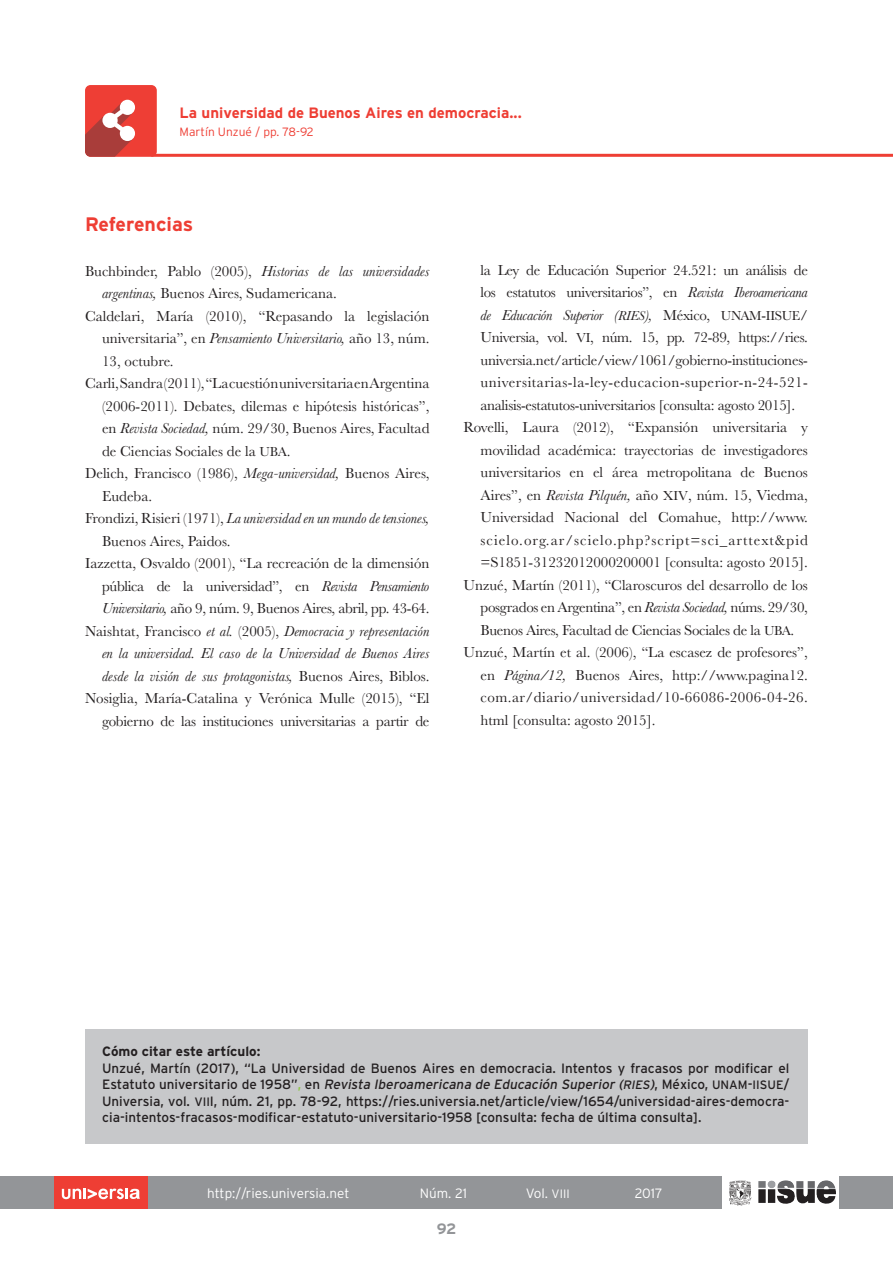
<style>
.page{position:relative;width:893px;height:1263px;background:#fff}
.page>*{position:absolute;margin:0;border:0;box-sizing:border-box;transform-origin:0 0}
.t1{font:700 19.5px "Interstate";color:#ee3e34}
.t2{font:15px "Baskerville";color:#231f20}
.t3{font:15px "Baskerville";letter-spacing:-.02em;color:#231f20}
.t4{font:italic 15px "Baskerville";color:#231f20}
.t5{font:15px "Baskerville";letter-spacing:.035em;color:#231f20}
.t6{font:15px "Baskerville";letter-spacing:.07em;color:#231f20}
.t7{font:15px "Baskerville";letter-spacing:.03em;color:#231f20}
.t8{font:italic 15px "Baskerville";letter-spacing:-.02em;color:#231f20}
.t9{font:700 15px "Interstate";color:#ee3e34}
.t10{font:700 15px "Interstate";color:#939598}
.t11{font:13.5px/16.5px "Interstate";color:#231f20;text-align:justify}
.t12{font:300 13.5px "Interstate";color:#fff}
.t13{font:700 13.5px "Interstate";color:#231f20}
.t14{font:300 12px "Interstate";color:#ee3e34}
.s1{font-style:normal}
.s2{font-style:italic}
.s3{font-family:"Baskerville SC900";font-size:13.5px}
.s4{font-family:"Baskerville Italic SC900";font-style:normal;font-size:13.5px}
.s5{font-family:"Baskerville SC900";font-style:normal;font-size:13.5px}
.s6{font-family:"Baskerville SC900";font-style:normal}
.s7{color:#8cc641}
.s8{font-family:"Interstate Regular SC900";font-style:italic;font-size:12.15px}
.s9{font-family:"Interstate Regular SC900";font-size:12.15px}
.s10{font-family:"Interstate Regular SC900"}
.s11{font-family:"Interstate Light SC900";font-weight:400;font-size:12.15px}
</style>
<div class="page">
<div style="left:0;top:1177px;width:893px;height:32px;background:#939598"></div>
<div style="left:54px;top:1177px;width:94px;height:32px;background:#ee3e34"></div>
<svg style="left:62px;top:1188px;width:78px;height:11px"></svg>
<div style="left:723px;top:1177px;width:116px;height:32px;background:#fff"></div>
<img style="left:758px;top:1180px;width:78px;height:24px">
<svg style="left:729px;top:1180px;width:22px;height:25px"></svg>
<div style="left:85px;top:1030px;width:723px;height:114px;background:#c7c8ca"></div>
<hr style="left:151px;top:154px;width:742px;height:3px;background:#ee3e34">
<div style="left:85px;top:85px;width:72px;height:72px;background:#ee3e35;border-radius:5px"></div>
<svg style="left:85px;top:100px;width:50px;height:57px"></svg>
<p class="t9" style="left:180px;top:104px;width:344px">La universidad de Buenos Aires en democracia...</p>
<p class="t14" style="left:180px;top:125px;width:136px">Martín Unzué / pp. 78-92</p>
<h1 class="t1" style="left:85px;top:213px;width:110px">Referencias</h1>
<p class="t4" style="left:85px;top:261px;width:346px"><span class="s1">Buchbinder, Pablo (2005),</span> Historias de las universidades</p>
<p class="t2" style="left:102px;top:284px;width:236px"><span class="s2">argentinas,</span> Buenos Aires, Sudamericana.</p>
<p class="t2" style="left:85px;top:306px;width:346px">Caldelari, María (2010), “Repasando la legislación</p>
<p class="t2" style="left:102px;top:329px;width:329px">universitaria”, en <span class="s2">Pensamiento Universitario,</span> año 13, núm.</p>
<p class="t2" style="left:102px;top:351px;width:73px">13, octubre.</p>
<p class="t2" style="left:85px;top:374px;width:346px">Carli, Sandra (2011), “La cuestión universitaria en Argentina</p>
<p class="t2" style="left:102px;top:396px;width:329px">(2006-2011). Debates, dilemas e hipótesis históricas”,</p>
<p class="t2" style="left:102px;top:419px;width:329px">en <span class="s2">Revista Sociedad,</span> núm. 29/30, Buenos Aires, Facultad</p>
<p class="t2" style="left:102px;top:441px;width:190px">de Ciencias Sociales de la <span class="s3">UBA</span>.</p>
<p class="t2" style="left:85px;top:464px;width:346px">Delich, Francisco (1986), <span class="s2">Mega-universidad,</span> Buenos Aires,</p>
<p class="t2" style="left:102px;top:486px;width:52px">Eudeba.</p>
<p class="t4" style="left:85px;top:508px;width:346px"><span class="s1">Frondizi, Risieri (1971),</span> La universidad en un mundo de tensiones,</p>
<p class="t2" style="left:102px;top:531px;width:130px">Buenos Aires, Paidos.</p>
<p class="t2" style="left:85px;top:554px;width:346px">Iazzetta, Osvaldo (2001), “La recreación de la dimensión</p>
<p class="t3" style="left:102px;top:576px;width:329px">pública de la universidad”, en <span class="s2">Revista Pensamiento</span></p>
<p class="t3" style="left:102px;top:599px;width:329px"><span class="s2">Universitario,</span> año 9, núm. 9, Buenos Aires, abril, pp. 43-64.</p>
<p class="t4" style="left:85px;top:621px;width:346px"><span class="s1">Naishtat, Francisco</span> et al. <span class="s1">(2005),</span> Democracia y representación</p>
<p class="t4" style="left:102px;top:643px;width:329px">en la universidad. El caso de la Universidad de Buenos Aires</p>
<p class="t4" style="left:102px;top:666px;width:329px">desde la visión de sus protagonistas, <span class="s1">Buenos Aires, Biblos.</span></p>
<p class="t2" style="left:85px;top:689px;width:346px">Nosiglia, María-Catalina y Verónica Mulle (2015), “El</p>
<p class="t3" style="left:102px;top:711px;width:329px">gobierno de las instituciones universitarias a partir de</p>
<p class="t3" style="left:480px;top:260px;width:329px">la Ley de Educación Superior 24.521: un análisis de</p>
<p class="t3" style="left:480px;top:283px;width:329px">los estatutos universitarios”, en <span class="s2">Revista Iberoamericana</span></p>
<p class="t8" style="left:480px;top:305px;width:329px">de Educación Superior (<span class="s4">RIES</span>), <span class="s1">México,</span> <span class="s5">UNAM</span><span class="s6">-</span><span class="s5">IISUE</span><span class="s1">/</span></p>
<p class="t3" style="left:480px;top:328px;width:329px">Universia, vol. <span class="s3">VI</span>, núm. 15, pp. 72-89, https://ries.</p>
<p class="t2" style="left:480px;top:350px;width:329px">universia.net/article/view/1061/gobierno-instituciones-</p>
<p class="t5" style="left:480px;top:373px;width:329px">universitarias-la-ley-educacion-superior-n-24-521-</p>
<p class="t3" style="left:480px;top:395px;width:316px">analisis-estatutos-universitarios [consulta: agosto 2015].</p>
<p class="t2" style="left:463px;top:418px;width:346px">Rovelli, Laura (2012), “Expansión universitaria y</p>
<p class="t2" style="left:480px;top:440px;width:329px">movilidad académica: trayectorias de investigadores</p>
<p class="t2" style="left:480px;top:463px;width:329px">universitarios en el área metropolitana de Buenos</p>
<p class="t2" style="left:480px;top:485px;width:329px">Aires”, en <span class="s2">Revista Pilquén,</span> año <span class="s3">XIV</span>, núm. 15, Viedma,</p>
<p class="t2" style="left:480px;top:508px;width:329px">Universidad Nacional del Comahue, http://www.</p>
<p class="t6" style="left:480px;top:530px;width:329px">scielo.org.ar/scielo.php?script=sci_arttext&amp;pid</p>
<p class="t2" style="left:480px;top:553px;width:329px">=S1851-31232012000200001 [consulta: agosto 2015].</p>
<p class="t2" style="left:463px;top:575px;width:346px">Unzué, Martín (2011), “Claroscuros del desarrollo de los</p>
<p class="t3" style="left:480px;top:598px;width:329px">posgrados en Argentina”, en <span class="s2">Revista Sociedad,</span> núms. 29/30,</p>
<p class="t3" style="left:480px;top:620px;width:315px">Buenos Aires, Facultad de Ciencias Sociales de la <span class="s3">UBA</span>.</p>
<p class="t2" style="left:463px;top:643px;width:346px">Unzué, Martín et al. (2006), “La escasez de profesores”,</p>
<p class="t2" style="left:480px;top:665px;width:329px">en <span class="s2">Página/12,</span> Buenos Aires, http://www.pagina12.</p>
<p class="t7" style="left:480px;top:688px;width:329px">com.ar/diario/universidad/10-66086-2006-04-26.</p>
<p class="t2" style="left:480px;top:710px;width:177px">html [consulta: agosto 2015].</p>
<p class="t13" style="left:102px;top:1044px;width:160px">Cómo citar este artículo:</p>
<p class="t11" style="left:102px;top:1060px;width:689px">Unzué, Martín (2017), “La Universidad de Buenos Aires en democracia. Intentos y fracasos por modificar el Estatuto universitario de 1958”<span class="s7">,</span> en <span class="s2">Revista Iberoamericana de Educación Superior (</span><span class="s8">RIES</span><span class="s2">)</span>, México, <span class="s9">UNAM</span><span class="s10">-</span><span class="s9">IISUE</span><span class="s10">/ </span>Universia, vol. <span class="s9">VII</span><span class="s10">I</span> , núm. 21, pp. 78-92, https://ries.universia.net/article/view/1654/universidad-aires-democra&shy;cia-intentos-fracasos-modificar-estatuto-universitario-1958 [consulta: fecha de última consulta].</p>
<p class="t12" style="left:207px;top:1186px;width:144px">http://ries.universia.net</p>
<p class="t12" style="left:420px;top:1186px;width:49px">Núm. 21</p>
<p class="t12" style="left:526px;top:1186px;width:45px">Vol. <span class="s11">viii</span></p>
<p class="t12" style="left:635px;top:1186px;width:29px">2017</p>
<p class="t10" style="left:437px;top:1220px;width:21px">92</p>
</div>
